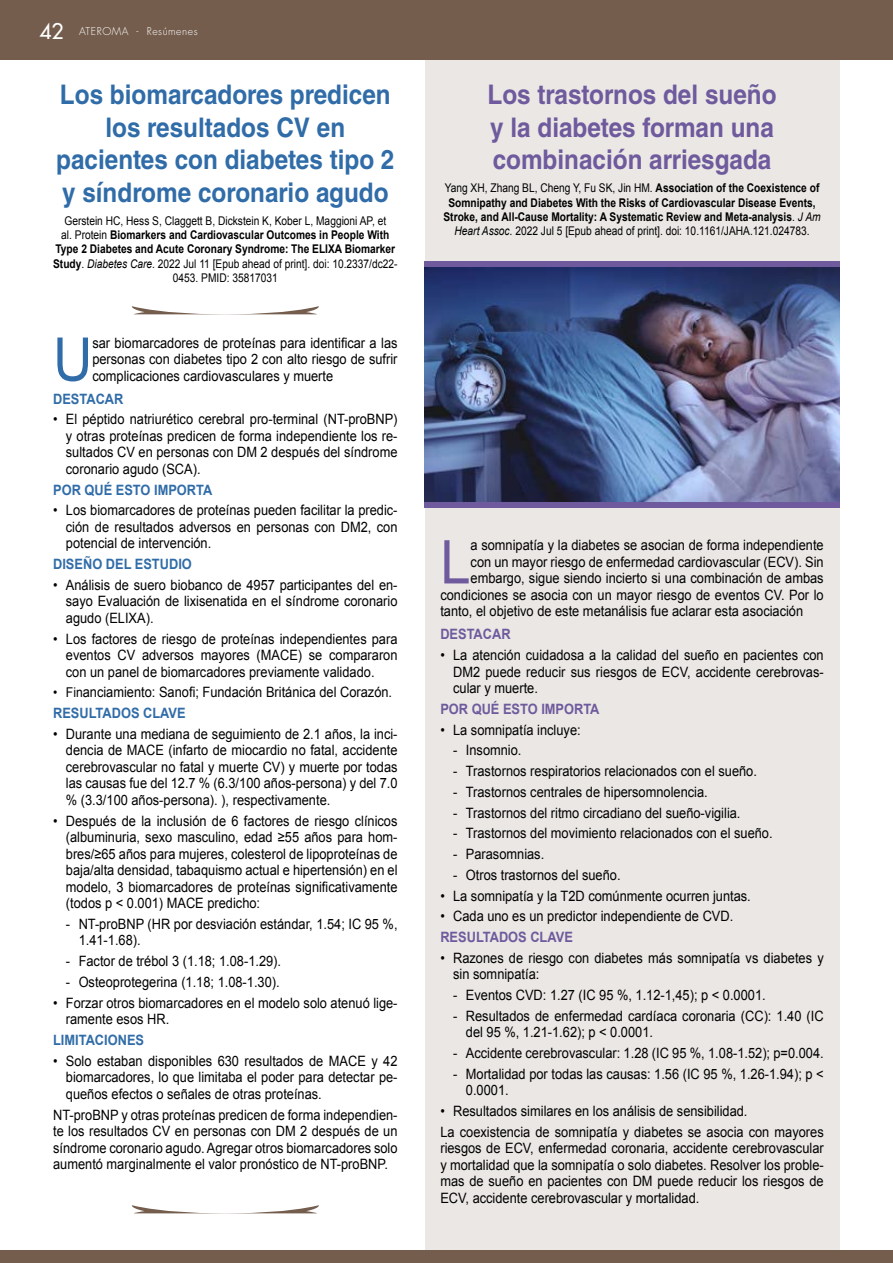
<style>
.page{position:relative;width:893px;height:1263px;background:#fff}
.page>*{position:absolute;margin:0;border:0;box-sizing:border-box;transform-origin:0 0}
.t1{font:60.3px "Arial";color:#6e5a9d;scale:.9 1}
.t2{font:60.3px "Arial";color:#306ca8;scale:.9 1}
.t3{font:700 27px/32.4px "Helvetica LT Std";color:#306ca8;text-align:center;scale:.9 1}
.t4{font:700 27px/32.4px "Helvetica LT Std";color:#6e5a9d;text-align:justify;scale:.9 1}
.t5{font:14.25px/16.5px "Arial";color:#000;text-align:justify;scale:.9 1}
.t6{font:700 14.25px "Arial";color:#306ca8;scale:.9 1}
.t7{font:700 14.25px "Arial";color:#6e5a9d;scale:.9 1}
.t8{font:700 12px/14.4px "Arial";color:#000;text-align:center;scale:.85 1}
.t9{font:12px/14.4px "Arial";color:#000;text-align:center;scale:.85 1}
.t10{font:300 10.5px "Futura Std";letter-spacing:.05em;color:#fff}
.s1{font-weight:500;font-size:21px}
.s2{font-weight:700}
.s3{font-style:italic}
.s4{font-size:13.5px}
.s5{font-weight:700;color:#306ca8}
.s6{font-weight:400}
.s7{font-weight:400;font-style:italic}
</style>
<div class="page">
<div style="left:425px;top:48px;width:414px;height:1215px;background:#eae7e4"></div>
<div style="left:0;top:0;width:893px;height:60px;background:#745d4d"></div>
<div style="left:0;top:1250px;width:893px;height:13px;background:#745d4d"></div>
<div style="left:424px;top:261px;width:416px;height:247px;background:#6e5a9d"></div>
<img style="left:424px;top:268px;width:416px;height:234px">
<svg style="left:132px;top:306px;width:187px;height:8px"></svg>
<svg style="left:132px;top:1205px;width:187px;height:8px"></svg>
<p class="t10" style="left:40px;top:25px;width:160px"><span class="s1">42</span> ATEROMA - Resúmenes</p>
<h2 class="t3" style="left:56px;top:78px;width:377px">Los biomarcadores predicen los resultados CV en pacientes con diabetes tipo 2 y síndrome coronario agudo</h2>
<p class="t9" style="left:53px;top:213px;width:407px">Gerstein HC, Hess S, Claggett B, Dickstein K, Kober L, Maggioni AP, et<br>al. Protein <span class="s2">Biomarkers and Cardiovascular Outcomes in People With Type 2 Diabetes and Acute Coronary Syndrome: The ELIXA Biomarker Study</span>. <span class="s3">Diabetes Care</span>. 2022 Jul 11 [Epub ahead of print]. doi: 10.2337/dc22- 0453. PMID: 35817031</p>
<h1 class="t2" style="left:53px;top:320px;width:45px">U</h1>
<p class="t5" style="left:92px;top:335px;width:341px">sar biomarcadores de proteínas para identificar a las personas con diabetes tipo 2 con alto riesgo de sufrir complicaciones cardiovasculares y muerte</p>
<p class="t6" style="left:53px;top:389px;width:80px">DESTACAR</p>
<p class="t5" style="left:66px;top:411px;width:370px;text-indent:-13px">• El péptido natriurético cerebral pro-terminal (NT-proBNP) y otras proteínas predicen de forma independiente los re&shy;sultados CV en personas con DM 2 después del síndrome coronario agudo (SCA).</p>
<p class="t6" style="left:53px;top:480px;width:178px">POR QUÉ ESTO IMPORTA</p>
<p class="t5" style="left:66px;top:502px;width:370px;text-indent:-13px">• Los biomarcadores de proteínas pueden facilitar la predic&shy;ción de resultados adversos en personas con DM2, con potencial de intervención.</p>
<p class="t6" style="left:53px;top:555px;width:156px">DISEÑO DEL ESTUDIO</p>
<p class="t5" style="left:66px;top:577px;width:370px;text-indent:-13px">• Análisis de suero biobanco de 4957 participantes del en&shy;sayo Evaluación de lixisenatida en el síndrome coronario agudo (ELIXA).</p>
<p class="t5" style="left:66px;top:630px;width:370px;text-indent:-13px">• Los factores de riesgo de proteínas independientes para eventos CV adversos mayores (MACE) se compararon con un panel de biomarcadores previamente validado.</p>
<p class="t5" style="left:53px;top:682px;width:378px;line-height:20.7px"><span class="s4">• Fin</span>anciamiento: Sanofi; Fundación Británica del Corazón.<br><span class="s5">RESULTADOS CLAVE</span></p>
<p class="t5" style="left:66px;top:726px;width:370px;text-indent:-13px">• Durante una mediana de seguimiento de 2.1 años, la inci&shy;dencia de MACE (infarto de miocardio no fatal, accidente cerebrovascular no fatal y muerte CV) y muerte por todas las causas fue del 12.7 % (6.3/100 años-persona) y del 7.0 % (3.3/100 años-persona). ), respectivamente.</p>
<p class="t5" style="left:66px;top:812px;width:370px;text-indent:-13px">• Después de la inclusión de 6 factores de riesgo clínicos (albuminuria, sexo masculino, edad ≥55 años para hom&shy;bres/≥65 años para mujeres, colesterol de lipoproteínas de baja/alta densidad, tabaquismo actual e hipertensión) en el modelo, 3 biomarcadores de proteínas significativamente (todos p &lt; 0.001) MACE predicho:</p>
<p class="t5" style="left:79px;top:916px;width:356px;text-indent:-13px">- NT-proBNP (HR por desviación estándar, 1.54; IC 95 %,<br>1.41-1.68).</p>
<p class="t5" style="left:66px;top:953px;width:241px">- Factor de trébol 3 (1.18; 1.08-1.29).</p>
<p class="t5" style="left:66px;top:974px;width:239px">- Osteoprotegerina (1.18; 1.08-1.30).</p>
<p class="t5" style="left:66px;top:994px;width:370px;text-indent:-13px">• Forzar otros biomarcadores en el modelo solo atenuó lige&shy;ramente esos HR.</p>
<p class="t6" style="left:53px;top:1030px;width:103px">LIMITACIONES</p>
<p class="t5" style="left:66px;top:1052px;width:370px;text-indent:-13px">• Solo estaban disponibles 630 resultados de MACE y 42 biomarcadores, lo que limitaba el poder para detectar pe&shy;queños efectos o señales de otras proteínas.</p>
<p class="t5" style="left:53px;top:1106px;width:384px">NT-proBNP y otras proteínas predicen de forma independien&shy;te los resultados CV en personas con DM 2 después de un síndrome coronario agudo. Agregar otros biomarcadores solo aumentó marginalmente el valor pronóstico de NT-proBNP.</p>
<h2 class="t4" style="left:488px;top:78px;width:323px">Los trastornos del sueño y la diabetes forman una combinación arriesgada</h2>
<p class="t8" style="left:443px;top:181px;width:445px"><span class="s6">Yang XH, Zhang BL, Cheng Y, Fu SK, Jin HM.</span> Association of the Coexistence of Somnipathy and Diabetes With the Risks of Cardiovascular Disease Events, Stroke, and All-Cause Mortality: A Systematic Review and Meta-analysis<span class="s6">.</span> <span class="s7">J Am Heart Assoc.</span> <span class="s6">2022 Jul 5 [Epub ahead of print]. doi: 10.1161/JAHA.121.024783.</span></p>
<h1 class="t1" style="left:440px;top:523px;width:35px">L</h1>
<p class="t5" style="left:471px;top:537px;width:394px">a somnipatía y la diabetes se asocian de forma independiente</p>
<p class="t5" style="left:471px;top:554px;width:394px">con un mayor riesgo de enfermedad cardiovascular (ECV). Sin</p>
<p class="t5" style="left:471px;top:570px;width:394px">embargo, sigue siendo incierto si una combinación de ambas</p>
<p class="t5" style="left:440px;top:587px;width:427px">condiciones se asocia con un mayor riesgo de eventos CV. Por lo</p>
<p class="t5" style="left:440px;top:603px;width:405px">tanto, el objetivo de este metanálisis fue aclarar esta asociación</p>
<p class="t7" style="left:440px;top:625px;width:80px">DESTACAR</p>
<p class="t5" style="left:453px;top:647px;width:413px;text-indent:-13px">• La atención cuidadosa a la calidad del sueño en pacientes con DM2 puede reducir sus riesgos de ECV, accidente cerebrovas&shy;cular y muerte.</p>
<p class="t7" style="left:440px;top:699px;width:178px">POR QUÉ ESTO IMPORTA</p>
<p class="t5" style="left:440px;top:721px;width:157px">• La somnipatía incluye:</p>
<p class="t5" style="left:453px;top:742px;width:77px">- Insomnio.</p>
<p class="t5" style="left:453px;top:763px;width:339px">- Trastornos respiratorios relacionados con el sueño.</p>
<p class="t5" style="left:453px;top:784px;width:284px">- Trastornos centrales de hipersomnolencia.</p>
<p class="t5" style="left:453px;top:804px;width:321px">- Trastornos del ritmo circadiano del sueño-vigilia.</p>
<p class="t5" style="left:453px;top:825px;width:356px">- Trastornos del movimiento relacionados con el sueño.</p>
<p class="t5" style="left:453px;top:846px;width:103px">- Parasomnias.</p>
<p class="t5" style="left:453px;top:867px;width:188px">- Otros trastornos del sueño.</p>
<p class="t5" style="left:440px;top:887px;width:346px">• La somnipatía y la T2D comúnmente ocurren juntas.</p>
<p class="t5" style="left:440px;top:908px;width:327px">• Cada uno es un predictor independiente de CVD.</p>
<p class="t7" style="left:440px;top:928px;width:149px">RESULTADOS CLAVE</p>
<p class="t5" style="left:453px;top:950px;width:413px;text-indent:-13px">• Razones de riesgo con diabetes más somnipatía vs diabetes y sin somnipatía:</p>
<p class="t5" style="left:453px;top:987px;width:349px">- Eventos CVD: 1.27 (IC 95 %, 1.12-1,45); p &lt; 0.0001.</p>
<p class="t5" style="left:466px;top:1008px;width:399px;text-indent:-13px">- Resultados de enfermedad cardíaca coronaria (CC): 1.40 (IC del 95 %, 1.21-1.62); p &lt; 0.0001.</p>
<p class="t5" style="left:453px;top:1045px;width:413px">- Accidente cerebrovascular: 1.28 (IC 95 %, 1.08-1.52); p=0.004.</p>
<p class="t5" style="left:466px;top:1066px;width:399px;text-indent:-13px">- Mortalidad por todas las causas: 1.56 (IC 95 %, 1.26-1.94); p &lt;<br>0.0001.</p>
<p class="t5" style="left:440px;top:1101px;width:427px;line-height:20.7px">• Resultados similares en los análisis de sensibilidad.<br>La coexistencia de somnipatía y diabetes se asocia con mayores</p>
<p class="t5" style="left:440px;top:1140px;width:427px">riesgos de ECV, enfermedad coronaria, accidente cerebrovascular y mortalidad que la somnipatía o solo diabetes. Resolver los proble&shy;mas de sueño en pacientes con DM puede reducir los riesgos de ECV, accidente cerebrovascular y mortalidad.</p>
</div>
